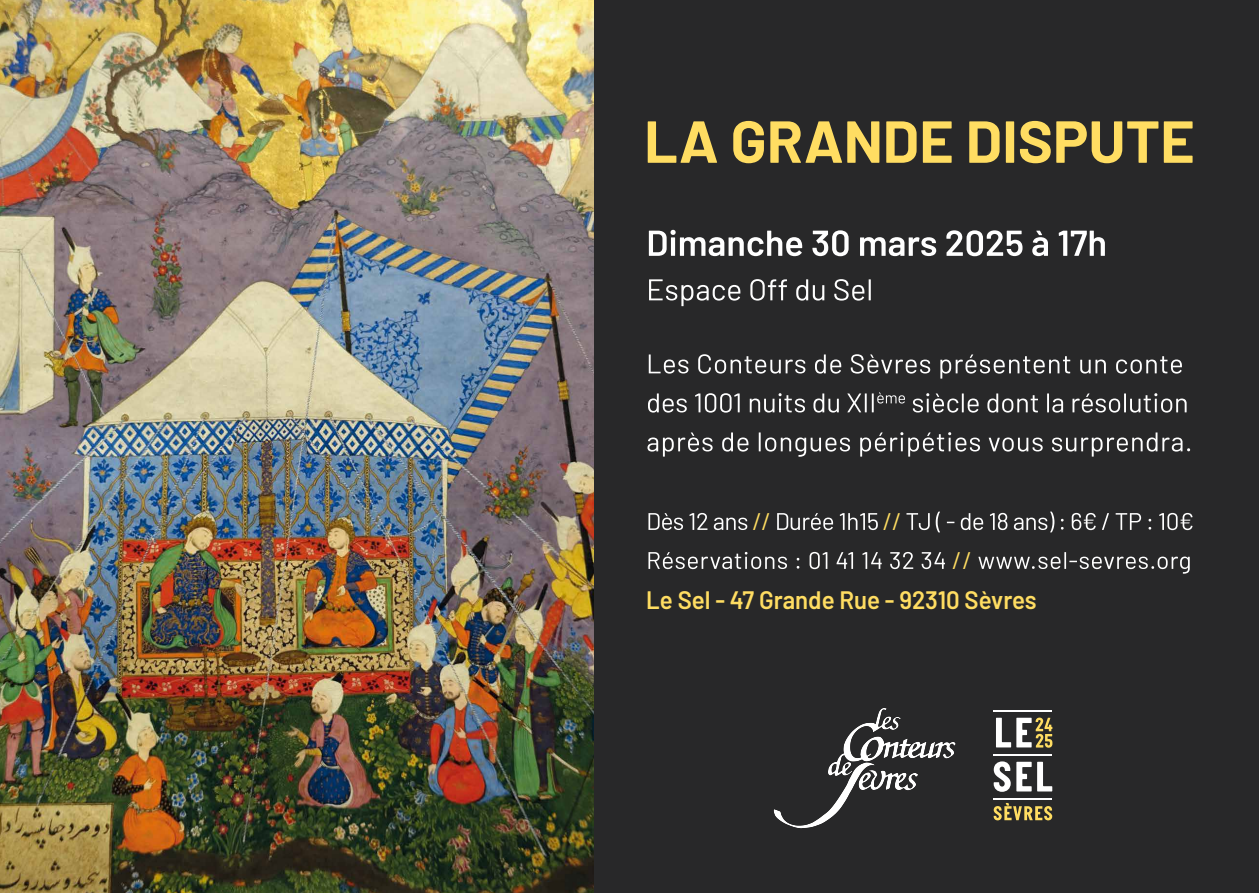
<style>
.page{position:relative;width:1259px;height:893px;background:#282829}
.page>*{position:absolute;margin:0;border:0;box-sizing:border-box;transform-origin:0 0}
.t1{font:700 59.1px "Barlow";color:#ffdd62}
.t2{font:600 36px "Barlow";color:#fff}
.t3{font:30px "Barlow";color:#fff}
.t4{font:27px/39px "Barlow";letter-spacing:.015em;color:#fff}
.t5{font:600 25.2px "Barlow";color:#ffdd62;scale:.95 1}
.t6{font:24px/39px "Barlow";letter-spacing:.01em;color:#fff}
.s1{color:#ffdd62}
</style>
<div class="page">
<svg style="left:993px;top:803px;width:59px;height:17px"></svg>
<svg style="left:993px;top:761px;width:59px;height:31px"></svg>
<hr style="left:993px;top:710px;width:59px;height:1px;background:#fff">
<hr style="left:993px;top:754px;width:59px;height:1px;background:#fff">
<hr style="left:993px;top:798px;width:59px;height:1px;background:#fff">
<svg style="left:996px;top:718px;width:56px;height:30px"></svg>
<img style="left:773px;top:708px;width:183px;height:121px">
<img style="left:0;top:0;width:594px;height:893px">
<h1 class="t1" style="left:644px;top:98px;width:552px">LA GRANDE DISPUTE</h1>
<h2 class="t2" style="left:646px;top:216px;width:462px">Dimanche 30 mars 2025 à 17h</h2>
<p class="t3" style="left:646px;top:268px;width:228px">Espace Off du Sel</p>
<p class="t4" style="left:646px;top:342px;width:548px">Les Conteurs de Sèvres présentent un conte des 1001 nuits du XII<sup>ème</sup> siècle dont la résolution après de longues péripéties vous surprendra.</p>
<p class="t6" style="left:646px;top:500px;width:549px">Dès 12 ans <span class="s1">//</span> Durée 1h15 <span class="s1">//</span> TJ ( - de 18 ans) : 6€ / TP : 10€<br>Réservations : 01 41 14 32 34 <span class="s1">//</span> www.sel-sevres.org</p>
<p class="t5" style="left:646px;top:581px;width:412px">Le Sel - 47 Grande Rue - 92310 Sèvres</p>
</div>
